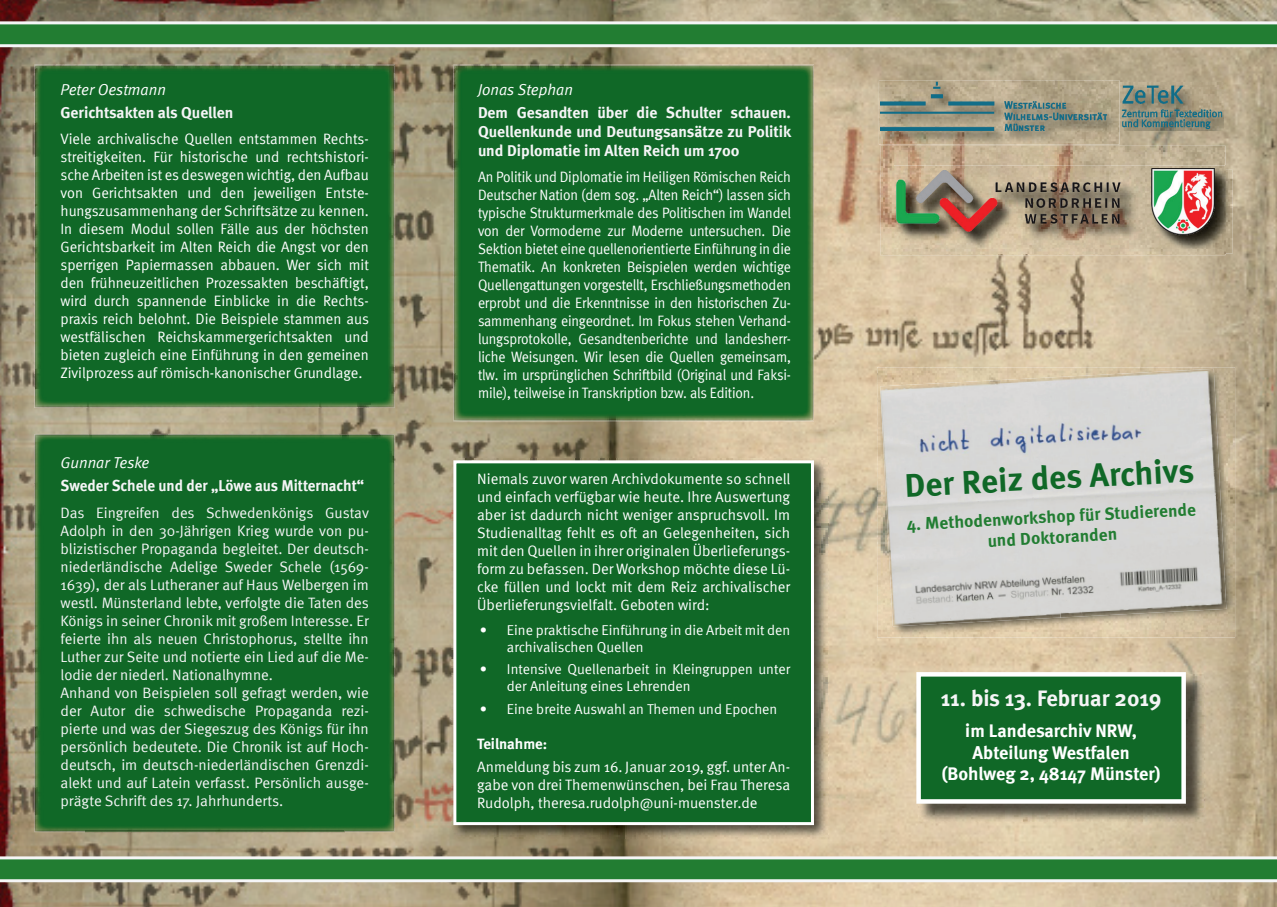
<style>
.page{position:relative;width:1277px;height:907px;background:#fff}
.page>*{position:absolute;margin:0;border:0;box-sizing:border-box;transform-origin:0 0}
.t1{font:700 33px "Meta";color:#106827}
.t2{font:700 22.5px "Meta";color:#f5f5f6}
.t3{font:700 18.3px/21.9px "Meta";color:#fff;text-align:center}
.t4{font:700 17.25px/20.7px "Meta";color:#227d32;text-align:center}
.t5{font:700 15.75px/18.9px "Meta";color:#f5f5f6;text-align:justify}
.t6{font:700 15.75px "Meta";color:#f5f5f6;scale:.96 1}
.t7{font:italic 15.75px "Meta";color:#fff}
.t8{font:15px/18px "Meta";letter-spacing:-.005em;color:#fff;text-align:justify}
.t9{font:15px/18px "Meta";color:#f5f5f6}
.t10{font:15px/18px "Meta";letter-spacing:-.005em;color:#fff;text-align:justify;scale:.93 1}
.t11{font:700 15px "Meta";color:#fff}
.t12{font:14.25px/17.1px "Meta";color:#fff}
</style>
<div class="page">
<img style="left:0;top:0;width:1277px;height:907px">
<div style="left:0;top:23px;width:1277px;height:23px;background:#227d32"></div>
<hr style="left:0;top:21px;width:1277px;height:3px;background:#f5f5f6">
<hr style="left:0;top:44px;width:1277px;height:3px;background:#f5f5f6">
<img style="left:918px;top:674px;width:286px;height:148px">
<svg style="left:916px;top:672px;width:269px;height:131px"></svg>
<div style="left:925px;top:685px;width:251px;height:105px;background:#106827"></div>
<img style="left:1225px;top:170px;width:1px;height:79px">
<img style="left:880px;top:146px;width:345px;height:109px">
<img style="left:894px;top:165px;width:331px;height:84px">
<img style="left:879px;top:80px;width:240px;height:64px">
<img style="left:880px;top:82px;width:226px;height:49px">
<img style="left:1120px;top:82px;width:103px;height:49px">
<img style="left:451px;top:458px;width:377px;height:381px">
<div style="left:453px;top:460px;width:361px;height:365px;background:#106827"></div>
<div style="left:35px;top:65px;width:359px;height:342px;background:#106827"></div>
<div style="left:87px;top:484px;width:256px;height:346px;background:#106827"></div>
<img style="left:34px;top:434px;width:361px;height:49px">
<img style="left:34px;top:483px;width:51px;height:349px">
<img style="left:344px;top:483px;width:51px;height:349px">
<img style="left:85px;top:830px;width:259px;height:2px">
<img style="left:35px;top:435px;width:359px;height:49px">
<img style="left:35px;top:483px;width:52px;height:348px">
<img style="left:343px;top:483px;width:51px;height:348px">
<div style="left:0;top:858px;width:1277px;height:22px;background:#227d32"></div>
<hr style="left:0;top:856px;width:1277px;height:3px;background:#f5f5f6">
<hr style="left:0;top:879px;width:1277px;height:3px;background:#f5f5f6">
<div style="left:454px;top:65px;width:359px;height:355px;background:#106827"></div>
<img style="left:877px;top:367px;width:358px;height:270px">
<img style="left:880px;top:369px;width:346px;height:257px">
<p class="t7" style="left:60px;top:80px;width:107px">Peter Oestmann</p>
<p class="t5" style="left:60px;top:103px;width:174px">Gerichtsakten als Quellen</p>
<p class="t8" style="left:60px;top:130px;width:310px">Viele archivalische Quellen entstammen Rechts&shy;streitigkeiten. Für historische und rechtshistori&shy;sche Arbeiten ist es deswegen wichtig, den Auf bau von Gerichtsakten und den jeweiligen Entste&shy;hungszusammenhang der Schriftsätze zu kennen.<br>In diesem Modul sollen Fälle aus der höchsten Gerichtsbarkeit im Alten Reich die Angst vor den sperrigen Papiermassen abbauen. Wer sich mit den frühneuzeitlichen Prozessakten beschäftigt, wird durch spannende Einblicke in die Rechts&shy;praxis reich belohnt. Die Beispiele stammen aus westfälischen Reichskammergerichtsakten und bieten zugleich eine Einführung in den gemeinen Zivilprozess auf römisch-kanonischer Grundlage.</p>
<p class="t7" style="left:60px;top:453px;width:90px">Gunnar Teske</p>
<p class="t6" style="left:60px;top:476px;width:318px">Sweder Schele und der „Löwe aus Mitternacht“</p>
<p class="t9" style="left:60px;top:503px;width:310px">Das Eingreifen des Schwedenkönigs Gustav Adolph in den 30-Jährigen Krieg wurde von pu&shy;blizistischer Propaganda begleitet. Der deutsch&shy;niederländische Adelige Sweder Schele (1569- 1639), der als Lutheraner auf Haus Welbergen im westl. Münsterland lebte, verfolgte die Taten des Königs in seiner Chronik mit großem Interesse. Er feierte ihn als neuen Christophorus, stellte ihn Luther zur Seite und notierte ein Lied auf die Me&shy;lodie der niederl. Nationalhymne.<br>Anhand von Beispielen soll gefragt werden, wie der Autor die schwedische Propaganda rezi&shy;pierte und was der Siegeszug des Königs für ihn persönlich bedeutete. Die Chronik ist auf Hoch&shy;deutsch, im deutsch-niederländischen Grenzdi&shy;alekt und auf Latein verfasst. Persönlich ausge&shy;prägte Schrift des 17. Jahrhunderts.</p>
<p class="t7" style="left:478px;top:80px;width:97px">Jonas Stephan</p>
<p class="t5" style="left:478px;top:103px;width:315px">Dem Gesandten über die Schulter schauen.<br>Quellenkunde und Deutungsansätze zu Politik und Diplomatie im Alten Reich um 1700</p>
<p class="t10" style="left:478px;top:168px;width:338px">An Politik und Diplomatie im Heiligen Römischen Reich Deutscher Nation (dem sog. „Alten Reich“) lassen sich typische Strukturmerkmale des Politischen im Wandel von der Vormoderne zur Moderne untersuchen. Die Sektion bietet eine quellenorientierte Einführung in die Thematik. An konkreten Beispielen werden wichtige Quellengattungen vorgestellt, Erschließungsmethoden erprobt und die Erkenntnisse in den historischen Zu&shy;sammenhang eingeordnet. Im Fokus stehen Verhand&shy;lungsprotokolle, Gesandtenberichte und landesherr&shy;liche Weisungen. Wir lesen die Quellen gemeinsam, tlw. im ursprünglichen Schriftbild (Original und Faksi&shy;mile), teilweise in Transkription bzw. als Edition.</p>
<p class="t8" style="left:477px;top:469px;width:314px">Niemals zuvor waren Archivdokumente so schnell und einfach verfügbar wie heute. Ihre Auswertung aber ist dadurch nicht weniger anspruchsvoll. Im Studienalltag fehlt es oft an Gelegenheiten, sich mit den Quellen in ihrer originalen Überlieferungs&shy;form zu befassen. Der Workshop möchte diese Lü&shy;cke füllen und lockt mit dem Reiz archivalischer Überlieferungsvielfalt. Geboten wird:</p>
<p class="t12" style="left:507px;top:621px;width:285px;text-indent:-27px">• Eine praktische Einführung in die Arbeit mit den archivalischen Quellen</p>
<p class="t12" style="left:507px;top:660px;width:285px;text-indent:-27px">• Intensive Quellenarbeit in Kleingruppen unter der Anleitung eines Lehrenden</p>
<p class="t12" style="left:480px;top:700px;width:299px">• Eine breite Auswahl an Themen und Epochen</p>
<p class="t11" style="left:477px;top:735px;width:72px">Teilnahme:</p>
<p class="t8" style="left:477px;top:757px;width:314px">Anmeldung bis zum 16. Januar 2019, ggf. unter An&shy;gabe von drei Themenwünschen, bei Frau Theresa Rudolph, theresa.rudolph@uni-muenster.de</p>
<h1 class="t1" style="left:904px;top:466px;width:291px;rotate:-3deg">Der Reiz des Archivs</h1>
<p class="t4" style="left:906px;top:514px;width:291px;rotate:-3deg">4. Methodenworkshop für Studierende und Doktoranden</p>
<h2 class="t2" style="left:940px;top:685px;width:222px">11. bis 13. Februar 2019</h2>
<p class="t3" style="left:941px;top:719px;width:220px">im Landesarchiv NRW,<br>Abteilung Westfalen (Bohlweg 2, 48147 Münster)</p>
</div>
